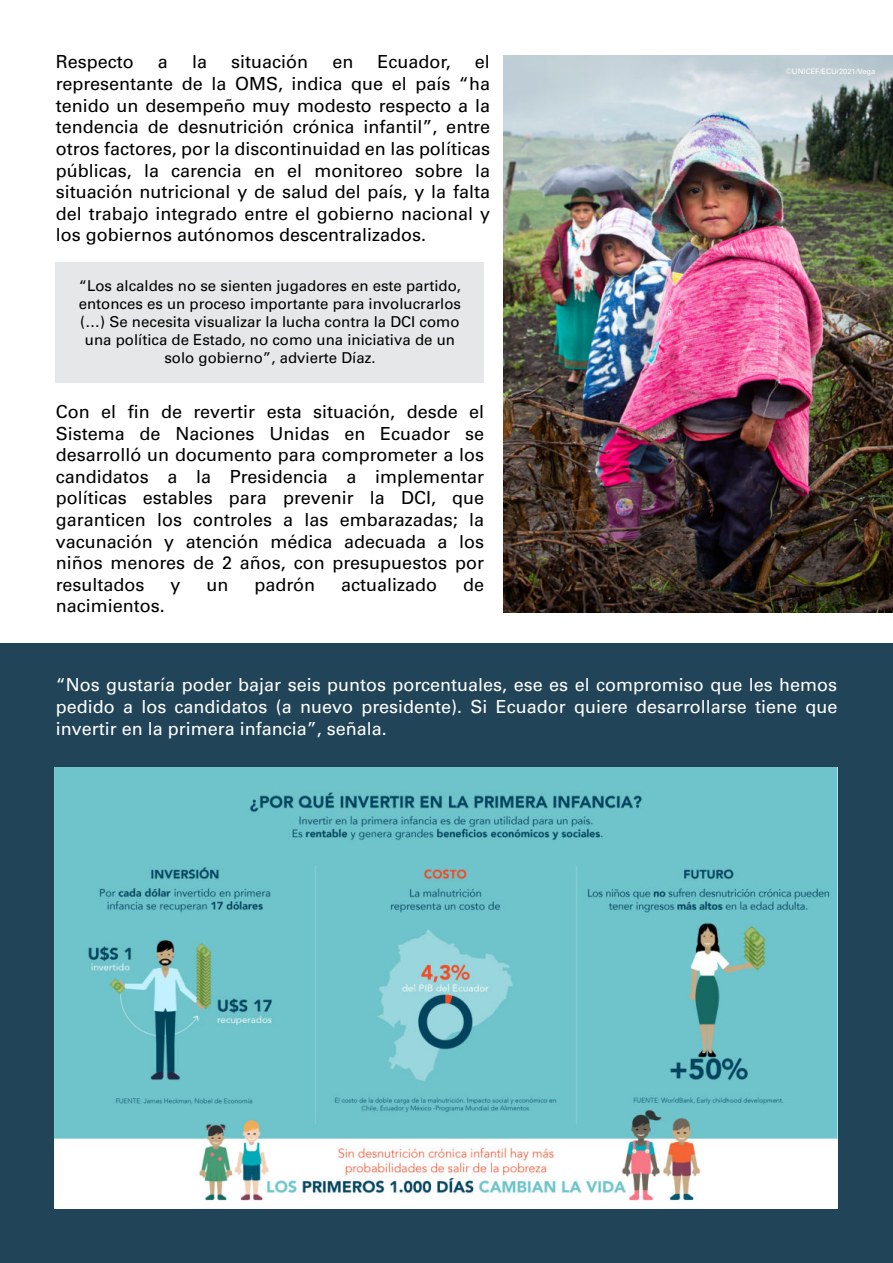
<style>
.page{position:relative;width:893px;height:1263px;background:#fff}
.page>*{position:absolute;margin:0;border:0;box-sizing:border-box;transform-origin:0 0}
.t1{font:18px/21.6px "Univers LT 55 Rm";color:#000;text-align:justify}
.t2{font:18px/21.6px "Univers LT 55 Rm";color:#fff;text-align:justify}
.t3{font:15px/18px "Univers LT 55 Rm";color:#000;text-align:center}
.t4{font:7.5px "Univers LT 55 Rm";color:#fff}
</style>
<div class="page">
<div style="left:56px;top:262px;width:428px;height:120px;background:#e6e7e8"></div>
<div style="left:0;top:643px;width:893px;height:620px;background:#214459"></div>
<img style="left:54px;top:768px;width:783px;height:440px">
<img style="left:503px;top:56px;width:390px;height:556px">
<p class="t1" style="left:56px;top:51px;width:80px">Respecto</p>
<p class="t1" style="left:158px;top:51px;width:12px">a</p>
<p class="t1" style="left:192px;top:51px;width:17px">la</p>
<p class="t1" style="left:231px;top:51px;width:79px">situación</p>
<p class="t1" style="left:332px;top:51px;width:23px">en</p>
<p class="t1" style="left:377px;top:51px;width:75px">Ecuador,</p>
<p class="t1" style="left:56px;top:51px;width:436px;text-indent:419px">el representante de la OMS, indica que el país “ha tenido un desempeño muy modesto respecto a la tendencia de desnutrición crónica infantil”, entre otros factores, por la discontinuidad en las políticas públicas, la carencia en el monitoreo sobre la situación nutricional y de salud del país, y la falta del trabajo integrado entre el gobierno nacional y los gobiernos autónomos descentralizados.</p>
<p class="t3" style="left:79px;top:277px;width:384px">“Los alcaldes no se sienten jugadores en este partido, entonces es un proceso importante para involucrarlos (…) Se necesita visualizar la lucha contra la DCI como una política de Estado, no como una iniciativa de un solo gobierno”, advierte Díaz.</p>
<p class="t1" style="left:56px;top:401px;width:430px">Con el fin de revertir esta situación, desde el Sistema de Naciones Unidas en Ecuador se desarrolló un documento para comprometer a los candidatos a la Presidencia a implementar políticas estables para prevenir la DCI, que garanticen los controles a las embarazadas; la vacunación y atención médica adecuada a los niños menores de 2 años, con presupuestos por resultados</p>
<p class="t1" style="left:170px;top:573px;width:12px">y</p>
<p class="t1" style="left:206px;top:573px;width:23px">un</p>
<p class="t1" style="left:254px;top:573px;width:62px">padrón</p>
<p class="t1" style="left:341px;top:573px;width:98px">actualizado</p>
<p class="t1" style="left:463px;top:573px;width:23px">de</p>
<p class="t1" style="left:56px;top:595px;width:111px">nacimientos.</p>
<p class="t4" style="left:786px;top:67px;width:91px">©UNICEF/ECU/2021/Vega</p>
<p class="t2" style="left:56px;top:674px;width:783px">“Nos gustaría poder bajar seis puntos porcentuales, ese es el compromiso que les hemos pedido a los candidatos (a nuevo presidente). Si Ecuador quiere desarrollarse tiene que invertir en la primera infancia”, señala.</p>
</div>
